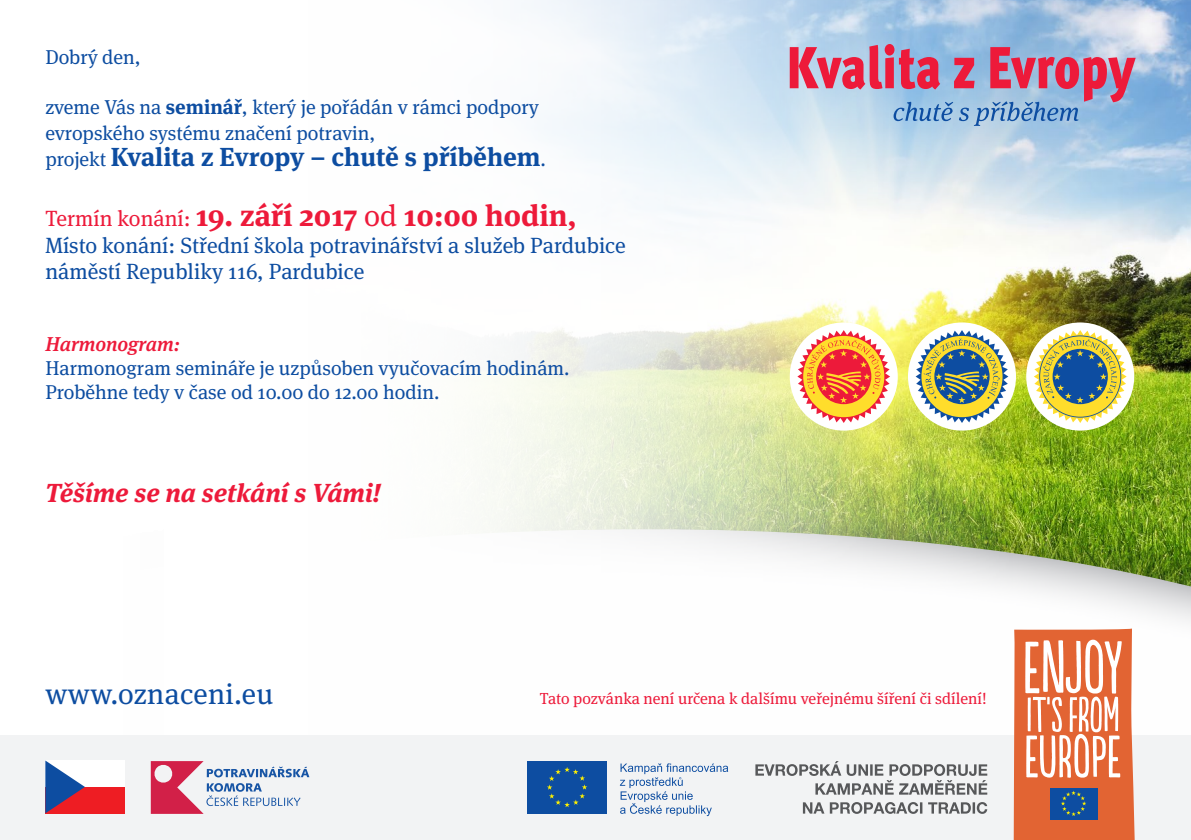
<style>
.page{position:relative;width:1191px;height:840px;background:#fff}
.page>*{position:absolute;margin:0;border:0;box-sizing:border-box;transform-origin:0 0}
.t1{font:700 30px "Meta Serif Pro";color:#ed1a3a}
.t2{font:29.4px "Meta Serif Pro";letter-spacing:.01em;color:#0d4da1}
.t3{font:700 26px "Meta Serif Pro";color:#0d4da1}
.t4{font:italic 700 26px "Meta Serif Pro";color:#ed1a3a}
.t5{font:22px/26.4px "Meta Serif Pro";color:#0d4da1}
.t6{font:20px/26px "Meta Serif Pro";color:#0d4da1}
.t7{font:italic 500 20px "Meta Serif Pro";color:#ed1a3a}
.t8{font:16px "Meta Serif Pro";color:#ed1a3a}
.s1{font-weight:700}
.s2{font-weight:400;font-size:20px}
.s3{font-weight:400;font-size:22px}
.s4{font-weight:400}
</style>
<div class="page">
<img style="left:1012px;top:0;width:179px;height:486px">
<svg style="left:1012px;top:506px;width:179px;height:116px"></svg>
<img style="left:862px;top:0;width:150px;height:587px">
<svg style="left:487px;top:0;width:375px;height:566px"></svg>
<div style="left:1026px;top:322px;width:108px;height:108px;background:#fff;border-radius:50%"></div>
<svg style="left:1033px;top:330px;width:93px;height:93px"></svg>
<div style="left:789px;top:322px;width:108px;height:108px;background:#fff;border-radius:50%"></div>
<svg style="left:797px;top:330px;width:93px;height:93px"></svg>
<div style="left:908px;top:322px;width:108px;height:108px;background:#fff;border-radius:50%"></div>
<svg style="left:915px;top:330px;width:93px;height:93px"></svg>
<svg style="left:789px;top:44px;width:346px;height:82px;background:#b198b7"></svg>
<div style="left:0;top:734px;width:1191px;height:105px;background:#f2f3f4"></div>
<svg style="left:151px;top:761px;width:158px;height:52px"></svg>
<svg style="left:1013px;top:628px;width:122px;height:211px"></svg>
<div style="left:45px;top:786px;width:79px;height:26px;background:#ee1d23"></div>
<div style="left:45px;top:760px;width:79px;height:26px;background:#fff"></div>
<svg style="left:45px;top:760px;width:40px;height:52px"></svg>
<div style="left:527px;top:760px;width:79px;height:53px;background:#0d4da1"></div>
<svg style="left:547px;top:767px;width:40px;height:39px"></svg>
<svg style="left:620px;top:763px;width:108px;height:52px"></svg>
<svg style="left:803px;top:802px;width:184px;height:11px"></svg>
<svg style="left:755px;top:761px;width:232px;height:33px"></svg>
<p class="t6" style="left:45px;top:43px;width:97px">Dobrý den,</p>
<p class="t6" style="left:45px;top:93px;width:495px">zveme Vás na <span class="s1">seminář</span>, který je pořádán v rámci podpory evropského systému značení potravin,</p>
<h3 class="t3" style="left:45px;top:136px;width:502px"><span class="s2">projekt</span> Kvalita z Evropy – chutě s příběhem<span class="s2">.</span></h3>
<h1 class="t1" style="left:45px;top:191px;width:532px"><span class="s3">Termín konání:</span> 19. září 2017 <span class="s4">od</span> 10:00 hodin,</h1>
<p class="t5" style="left:45px;top:230px;width:582px">Místo konání: Střední škola potravinářství a služeb Pardubice náměstí Republiky 116, Pardubice</p>
<p class="t7" style="left:45px;top:328px;width:136px">Harmonogram:</p>
<p class="t6" style="left:45px;top:355px;width:526px;line-height:24px">Harmonogram semináře je uzpůsoben vyučovacím hodinám.<br>Proběhne tedy v čase od 10.00 do 12.00 hodin.</p>
<h3 class="t4" style="left:45px;top:472px;width:337px">Těšíme se na setkání s Vámi!</h3>
<h2 class="t2" style="left:45px;top:672px;width:230px">www.oznaceni.eu</h2>
<p class="t8" style="left:540px;top:686px;width:448px">Tato pozvánka není určena k dalšímu veřejnému šíření či sdílení!</p>
</div>
